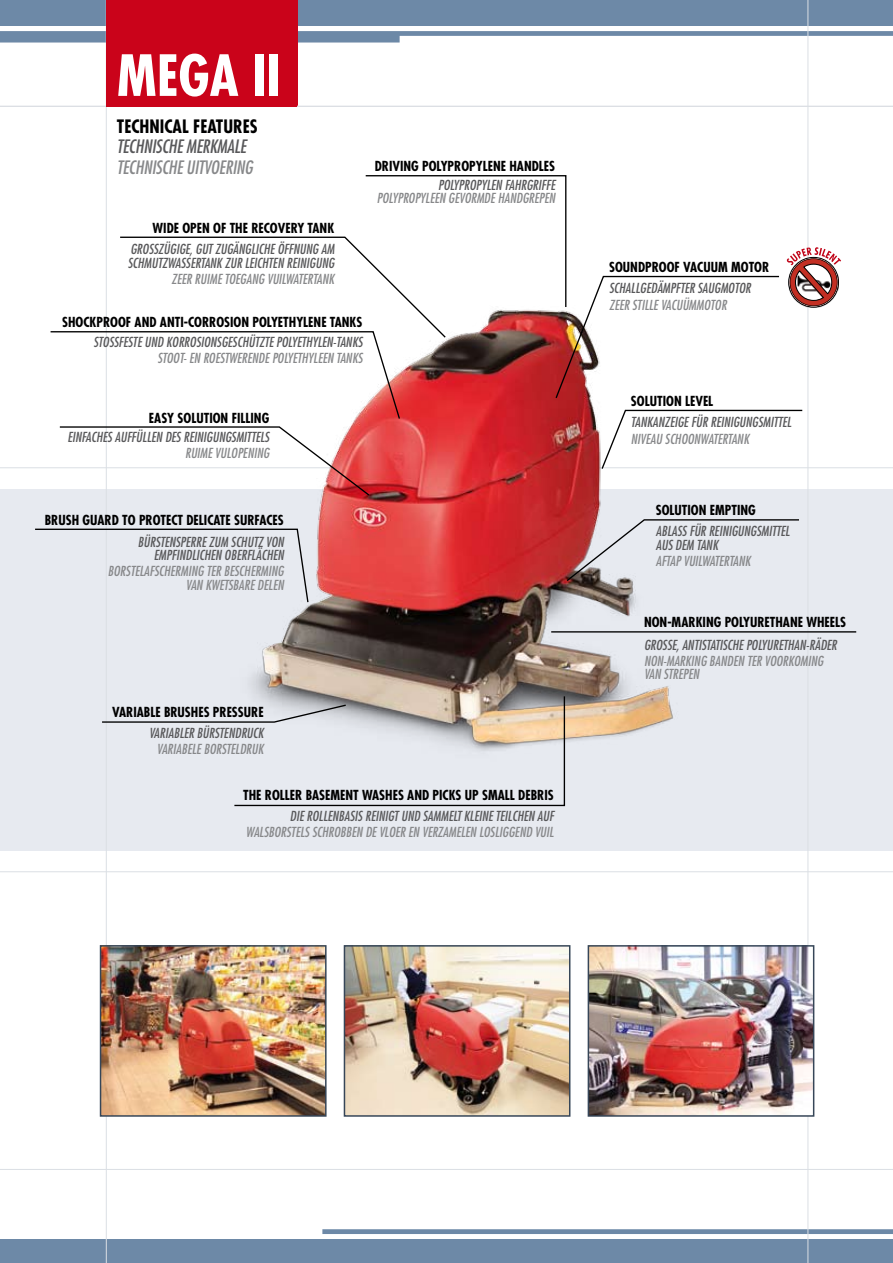
<style>
.page{position:relative;width:893px;height:1263px;background:#fff}
.page>*{position:absolute;margin:0;border:0;box-sizing:border-box;transform-origin:0 0}
.t1{font:700 condensed 55.2px "Futura";color:#fff}
.t2{font:italic condensed 18px "Futura";letter-spacing:-.01em;color:#87888a}
.t3{font:italic condensed 18px "Futura";letter-spacing:-.01em;color:#58585a}
.t4{font:700 condensed 18px "Futura";color:#000}
.t5{font:italic condensed 13.5px/13.5px "Futura";color:#58585a}
.t6{font:italic condensed 13.5px "Futura";color:#87888a}
.t7{font:700 condensed 13.5px "Futura";color:#000}
</style>
<div class="page">
<div style="left:0;top:1239px;width:893px;height:24px;background:#6d89a7"></div>
<div style="left:0;top:489px;width:893px;height:361px;background:#e7eaf0"></div>
<hr style="left:106px;top:0;width:1px;height:1263px;background:#dbdfe4">
<hr style="left:0;top:467px;width:893px;height:1px;background:#dbdfe4">
<hr style="left:0;top:871px;width:893px;height:1px;background:#dbdfe4">
<hr style="left:807px;top:0;width:1px;height:1263px;background:#dbdfe4">
<svg style="left:0;top:0;width:893px;height:43px"></svg>
<svg style="left:322px;top:1222px;width:571px;height:41px"></svg>
<hr style="left:892px;top:489px;width:1px;height:361px;background:#c4ccda">
<hr style="left:0;top:1169px;width:893px;height:1px;background:#dbdfe4">
<img style="left:250px;top:497px;width:453px;height:245px">
<hr style="left:0;top:106px;width:893px;height:1px;background:#dbdfe4">
<div style="left:106px;top:0;width:191px;height:106px;background:#ca031a"></div>
<img style="left:591px;top:948px;width:220px;height:166px">
<div style="left:588px;top:945px;width:226px;height:172px;border:2px solid #364658"></div>
<img style="left:103px;top:948px;width:221px;height:166px">
<div style="left:100px;top:945px;width:227px;height:172px;border:2px solid #364658"></div>
<img style="left:347px;top:948px;width:220px;height:166px">
<div style="left:344px;top:945px;width:226px;height:172px;border:2px solid #364658"></div>
<hr style="left:551px;top:631px;width:305px;height:1px;background:#000">
<svg style="left:102px;top:695px;width:464px;height:112px"></svg>
<svg style="left:35px;top:528px;width:274px;height:76px"></svg>
<svg style="left:565px;top:518px;width:234px;height:64px"></svg>
<svg style="left:49px;top:174px;width:792px;height:323px"></svg>
<h1 class="t1" style="left:117px;top:40px;width:165px">MEGA II</h1>
<h2 class="t4" style="left:117px;top:115px;width:142px">TECHNICAL FEATURES</h2>
<h2 class="t3" style="left:117px;top:136px;width:88px">TECHNISCHE MERKM</h2>
<h2 class="t3" style="left:227px;top:136px;width:15px">ALE</h2>
<h2 class="t2" style="left:117px;top:156px;width:124px">TECHNISCHE UI TVOERING</h2>
<p class="t7" style="left:153px;top:219px;width:38px">WIDE OPEN</p>
<p class="t7" style="left:213px;top:219px;width:46px">OF THE RECOVERY</p>
<p class="t7" style="left:308px;top:219px;width:8px">TANK</p>
<p class="t5" style="left:128px;top:242px;width:208px">GROSSZÜGIGE, GUT ZUGÄNGLICHE ÖFFNUNG AM<br>SCHMUTZWASSERT</p>
<p class="t5" style="left:204px;top:256px;width:131px">ANK ZUR LEICHTEN REINIGUNG</p>
<p class="t6" style="left:171px;top:271px;width:164px">ZEER RUIME TOEGANG VUILWATERTANK</p>
<p class="t7" style="left:375px;top:157px;width:15px">DRIVING</p>
<p class="t7" style="left:422px;top:157px;width:8px">POLYPROPYLENE</p>
<p class="t7" style="left:509px;top:157px;width:8px">HANDLES</p>
<p class="t5" style="left:438px;top:178px;width:109px">POL YPROPYLEN FAHRGRIFFE</p>
<p class="t6" style="left:377px;top:190px;width:85px">POL YPROP YLEEN GEVORM</p>
<p class="t6" style="left:484px;top:190px;width:73px">DE HANDGREPEN</p>
<p class="t7" style="left:62px;top:313px;width:15px">SHOCKPROO</p>
<p class="t7" style="left:126px;top:313px;width:17px">F AND</p>
<p class="t7" style="left:160px;top:313px;width:7px">ANTI</p>
<p class="t7" style="left:184px;top:313px;width:12px">-CORROSION</p>
<p class="t7" style="left:253px;top:313px;width:8px">POLYETHYLENE</p>
<p class="t7" style="left:330px;top:313px;width:8px">TANKS</p>
<p class="t5" style="left:93px;top:335px;width:31px">STOSSFESTE</p>
<p class="t5" style="left:144px;top:335px;width:29px">UND KORROS</p>
<p class="t5" style="left:201px;top:335px;width:158px">IONSGESCHÜTZTE POL YETH YLEN-TANKS</p>
<p class="t6" style="left:157px;top:350px;width:53px">STOOT- EN ROESTWERE</p>
<p class="t6" style="left:252px;top:350px;width:107px">NDE POL YETH YLEEN TANKS</p>
<p class="t7" style="left:149px;top:409px;width:8px">EASY</p>
<p class="t7" style="left:178px;top:409px;width:34px">SOLUTION</p>
<p class="t7" style="left:232px;top:409px;width:12px">FILLING</p>
<p class="t5" style="left:67px;top:430px;width:185px">EINFACHES AUFFÜLLEN DES REINIGUNGSM ITTELS</p>
<p class="t6" style="left:185px;top:445px;width:86px">RUIME VULOPENING</p>
<p class="t7" style="left:45px;top:512px;width:61px">BRUSH GUARD</p>
<p class="t7" style="left:122px;top:512px;width:24px">TO PROTECT</p>
<p class="t7" style="left:186px;top:512px;width:7px">DELICATE</p>
<p class="t7" style="left:234px;top:512px;width:33px">SURFACES</p>
<p class="t5" style="left:138px;top:535px;width:44px">BÜRSTENSPERRE</p>
<p class="t5" style="left:154px;top:535px;width:131px;text-indent:55px">ZUM SCHUTZ VON<br>EMPFINDLICHEN OBERFL</p>
<p class="t5" style="left:256px;top:548px;width:30px">ÄCHEN</p>
<p class="t6" style="left:108px;top:563px;width:12px">BORSTEL</p>
<p class="t6" style="left:144px;top:563px;width:27px">AFSCHERM</p>
<p class="t6" style="left:188px;top:563px;width:63px">ING TER BESCHERM</p>
<p class="t6" style="left:268px;top:563px;width:17px">ING</p>
<p class="t6" style="left:186px;top:577px;width:26px">VAN KWETSB</p>
<p class="t6" style="left:239px;top:577px;width:47px">ARE DELEN</p>
<p class="t7" style="left:112px;top:703px;width:14px">VARIABLE</p>
<p class="t7" style="left:164px;top:703px;width:28px">BRUSHES</p>
<p class="t7" style="left:213px;top:703px;width:7px">PRESS</p>
<p class="t7" style="left:244px;top:703px;width:14px">URE</p>
<p class="t5" style="left:149px;top:726px;width:31px">VARIABLER</p>
<p class="t5" style="left:197px;top:726px;width:68px">BÜRSTENDRUCK</p>
<p class="t6" style="left:157px;top:741px;width:31px">VARIABELE</p>
<p class="t6" style="left:204px;top:741px;width:7px">BORSTEL</p>
<p class="t6" style="left:240px;top:741px;width:25px">DRUK</p>
<p class="t7" style="left:243px;top:787px;width:29px">THE ROLLER</p>
<p class="t7" style="left:306px;top:787px;width:7px">BASE</p>
<p class="t7" style="left:330px;top:787px;width:40px">MENT WASHES</p>
<p class="t7" style="left:407px;top:787px;width:9px">AND</p>
<p class="t7" style="left:433px;top:787px;width:7px">PICKS</p>
<p class="t7" style="left:465px;top:787px;width:61px">UP SMALL DEBRIS</p>
<p class="t5" style="left:290px;top:809px;width:151px">DIE ROLLENBASIS REINIGT UND SAMMELT</p>
<p class="t5" style="left:464px;top:809px;width:90px">KLEINE TEILCHEN AUF</p>
<p class="t6" style="left:246px;top:824px;width:20px">WALSBORSTELS</p>
<p class="t6" style="left:312px;top:824px;width:17px">SCHROBBE</p>
<p class="t6" style="left:356px;top:824px;width:30px">N DEVLOER</p>
<p class="t6" style="left:408px;top:824px;width:145px">EN VERZAMELEN LOSL IGGEND VUIL</p>
<p class="t7" style="left:609px;top:258px;width:30px">SOUNDPROO</p>
<p class="t7" style="left:675px;top:258px;width:75px">F VACUUM MOTOR</p>
<p class="t5" style="left:609px;top:281px;width:60px">SCHALL GEDÄMPFTER</p>
<p class="t5" style="left:697px;top:281px;width:31px">SAUGMOTOR</p>
<p class="t6" style="left:609px;top:296px;width:87px">ZEER STILLE VACUÜMMOTOR</p>
<p class="t7" style="left:631px;top:392px;width:34px">SOLUTION</p>
<p class="t7" style="left:685px;top:392px;width:7px">LEVEL</p>
<p class="t5" style="left:631px;top:415px;width:148px">TANKANZEIGE FÜR REINIGUNGSM ITTEL</p>
<p class="t6" style="left:631px;top:430px;width:119px">NIVEAU SCHOONWATERTANK</p>
<p class="t7" style="left:656px;top:501px;width:34px">SOLUTION</p>
<p class="t7" style="left:710px;top:501px;width:23px">EMPTING</p>
<p class="t5" style="left:656px;top:524px;width:122px">ABLASS FÜR REINIGUNGSM ITTEL<br>AUS DEM TANK</p>
<p class="t6" style="left:656px;top:553px;width:96px">AFTAP VUILWATERTANK</p>
<p class="t7" style="left:644px;top:614px;width:45px">NON-MARKING</p>
<p class="t7" style="left:725px;top:614px;width:8px">POLY</p>
<p class="t7" style="left:750px;top:614px;width:15px">URETHANE</p>
<p class="t7" style="left:806px;top:614px;width:8px">WHEELS</p>
<p class="t5" style="left:644px;top:638px;width:189px">GROSSE, ANTISTATISCHE POL YURETHAN-RÄDER</p>
<p class="t6" style="left:644px;top:653px;width:128px">NON-MARKING BANDEN TER VOORKOM</p>
<p class="t6" style="left:808px;top:653px;width:17px">ING</p>
<p class="t6" style="left:644px;top:666px;width:26px">VAN STREPE</p>
<p class="t6" style="left:693px;top:666px;width:8px">N</p>
</div>
